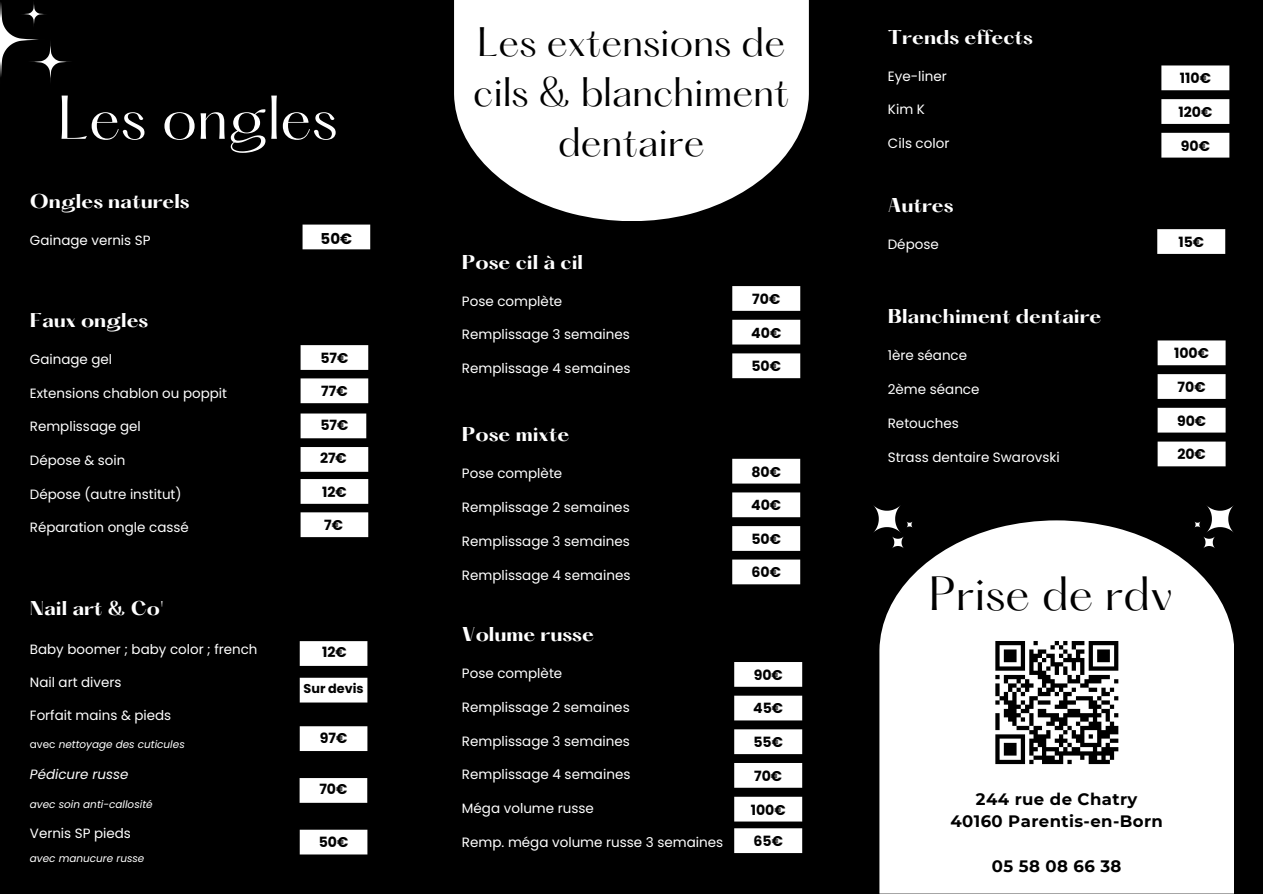
<style>
.page{position:relative;width:1263px;height:894px;background:#fff}
.page>*{position:absolute;margin:0;border:0;box-sizing:border-box;transform-origin:0 0}
.t1{font:54px "Hatton";color:#fff}
.t2{font:42px "Hatton";color:#000}
.t3{font:36px/49.5px "Hatton";color:#000;text-align:center}
.t4{font:700 17.55px "Hatton";color:#fff}
.t5{font:700 17.4px "Hatton";color:#fff}
.t6{font:700 16.5px/22.5px "Montserrat";letter-spacing:.025em;color:#000;text-align:center}
.t7{font:700 15px "Poppins";color:#000}
.t8{font:700 14.1px "Poppins";color:#000}
.t9{font:13.5px "Poppins";color:#fff}
.t10{font:italic 13.5px "Poppins";color:#fff}
.t11{font:700 12.75px "Poppins";color:#000}
.t12{font:italic 10.5px "Poppins";color:#fff}
.s1{font-style:normal}
</style>
<div class="page">
<div style="left:0;top:0;width:1263px;height:893px;background:#000"></div>
<svg style="left:454px;top:0;width:354px;height:221px;background:#dfdfdf"></svg>
<div style="left:303px;top:224px;width:67px;height:25px;background:#fff"></div>
<div style="left:300px;top:641px;width:67px;height:24px;background:#fff"></div>
<div style="left:300px;top:677px;width:67px;height:25px;background:#fff"></div>
<div style="left:300px;top:726px;width:67px;height:24px;background:#fff"></div>
<div style="left:300px;top:829px;width:67px;height:25px;background:#fff"></div>
<div style="left:301px;top:345px;width:67px;height:25px;background:#fff"></div>
<div style="left:301px;top:378px;width:67px;height:25px;background:#fff"></div>
<div style="left:301px;top:413px;width:65px;height:25px;background:#fff"></div>
<div style="left:301px;top:447px;width:67px;height:24px;background:#fff"></div>
<div style="left:301px;top:479px;width:67px;height:24px;background:#fff"></div>
<div style="left:301px;top:512px;width:67px;height:25px;background:#fff"></div>
<svg style="left:0;top:2px;width:71px;height:80px"></svg>
<div style="left:732px;top:286px;width:68px;height:25px;background:#fff"></div>
<div style="left:732px;top:319px;width:68px;height:25px;background:#fff"></div>
<div style="left:732px;top:353px;width:68px;height:25px;background:#fff"></div>
<div style="left:732px;top:458px;width:68px;height:25px;background:#fff"></div>
<div style="left:732px;top:492px;width:68px;height:25px;background:#fff"></div>
<div style="left:732px;top:526px;width:68px;height:24px;background:#fff"></div>
<div style="left:732px;top:559px;width:68px;height:25px;background:#fff"></div>
<div style="left:1157px;top:229px;width:68px;height:25px;background:#fff"></div>
<svg style="left:879px;top:520px;width:355px;height:373px;background:#ececec"></svg>
<svg style="left:873px;top:505px;width:40px;height:43px"></svg>
<div style="left:1158px;top:340px;width:67px;height:25px;background:#fff"></div>
<div style="left:1158px;top:374px;width:67px;height:25px;background:#fff"></div>
<div style="left:1158px;top:407px;width:67px;height:25px;background:#fff"></div>
<div style="left:1158px;top:441px;width:67px;height:25px;background:#fff"></div>
<svg style="left:1194px;top:505px;width:40px;height:43px"></svg>
<div style="left:1161px;top:65px;width:68px;height:25px;background:#fff"></div>
<div style="left:1161px;top:99px;width:68px;height:25px;background:#fff"></div>
<div style="left:1161px;top:133px;width:68px;height:24px;background:#fff"></div>
<div style="left:734px;top:661px;width:68px;height:25px;background:#fff"></div>
<div style="left:734px;top:695px;width:68px;height:25px;background:#fff"></div>
<div style="left:734px;top:729px;width:68px;height:24px;background:#fff"></div>
<div style="left:734px;top:762px;width:68px;height:25px;background:#fff"></div>
<div style="left:734px;top:796px;width:68px;height:25px;background:#fff"></div>
<div style="left:734px;top:828px;width:68px;height:24px;background:#fff"></div>
<div style="left:300px;top:777px;width:67px;height:25px;background:#fff"></div>
<div style="left:987px;top:632px;width:140px;height:140px;background:#fff"></div>
<svg style="left:995px;top:641px;width:124px;height:124px"></svg>
<h6 class="t1" style="left:58px;top:92px;width:281px">Les ongles</h6>
<h6 class="t5" style="left:30px;top:192px;width:161px">Ongles naturels</h6>
<h6 class="t9" style="left:30px;top:230px;width:122px">Gainage vernis SP</h6>
<h6 class="t7" style="left:321px;top:228px;width:33px">50€</h6>
<h6 class="t5" style="left:30px;top:312px;width:120px">Faux ongles</h6>
<h6 class="t9" style="left:30px;top:350px;width:84px">Gainage gel</h6>
<h6 class="t9" style="left:30px;top:383px;width:199px">Extensions chablon ou poppit</h6>
<p class="t9" style="left:30px;top:417px;width:112px">Remplissage gel</p>
<p class="t9" style="left:30px;top:450px;width:97px">Dépose &amp; soin</p>
<p class="t9" style="left:30px;top:484px;width:153px">Dépose (autre institut)</p>
<p class="t9" style="left:30px;top:518px;width:160px">Réparation ongle cassé</p>
<p class="t5" style="left:30px;top:600px;width:135px">Nail art &amp; Co'</p>
<h6 class="t9" style="left:30px;top:639px;width:229px">Baby boomer ; baby color ; french</h6>
<h6 class="t9" style="left:30px;top:672px;width:93px">Nail art divers</h6>
<h6 class="t9" style="left:30px;top:705px;width:143px">Forfait mains &amp; pieds</h6>
<p class="t12" style="left:30px;top:737px;width:156px"><span class="s1">avec</span> nettoyage des cuticules</p>
<p class="t10" style="left:30px;top:764px;width:100px">Pédicure russe</p>
<p class="t12" style="left:30px;top:796px;width:124px">avec soin anti-callosité</p>
<p class="t9" style="left:30px;top:823px;width:102px">Vernis SP pieds</p>
<p class="t12" style="left:30px;top:850px;width:116px">avec manucure russe</p>
<p class="t8" style="left:320px;top:348px;width:29px">57€</p>
<p class="t8" style="left:321px;top:381px;width:28px">77€</p>
<p class="t8" style="left:320px;top:415px;width:29px">57€</p>
<p class="t8" style="left:320px;top:448px;width:28px">27€</p>
<p class="t8" style="left:322px;top:481px;width:26px">12€</p>
<h6 class="t8" style="left:324px;top:514px;width:20px">7€</h6>
<p class="t8" style="left:322px;top:642px;width:26px">12€</p>
<p class="t11" style="left:304px;top:679px;width:62px">Sur devis</p>
<p class="t8" style="left:320px;top:727px;width:29px">97€</p>
<p class="t8" style="left:319px;top:779px;width:29px">70€</p>
<h6 class="t8" style="left:319px;top:832px;width:31px">50€</h6>
<h6 class="t3" style="left:473px;top:22px;width:318px">Les extensions de cils &amp; blanchiment dentaire</h6>
<p class="t4" style="left:462px;top:253px;width:123px">Pose cil à cil</p>
<p class="t9" style="left:462px;top:291px;width:102px">Pose complète</p>
<p class="t9" style="left:462px;top:325px;width:169px">Remplissage 3 semaines</p>
<p class="t9" style="left:462px;top:359px;width:170px">Remplissage 4 semaines</p>
<p class="t4" style="left:462px;top:426px;width:109px">Pose mixte</p>
<p class="t9" style="left:462px;top:464px;width:102px">Pose complète</p>
<p class="t9" style="left:462px;top:497px;width:169px">Remplissage 2 semaines</p>
<p class="t9" style="left:462px;top:531px;width:169px">Remplissage 3 semaines</p>
<p class="t9" style="left:462px;top:565px;width:170px">Remplissage 4 semaines</p>
<h6 class="t4" style="left:462px;top:625px;width:133px">Volume russe</h6>
<h5 class="t9" style="left:462px;top:663px;width:102px">Pose complète</h5>
<h6 class="t9" style="left:462px;top:697px;width:169px">Remplissage 2 semaines</h6>
<p class="t9" style="left:462px;top:731px;width:169px">Remplissage 3 semaines</p>
<p class="t9" style="left:462px;top:765px;width:170px">Remplissage 4 semaines</p>
<p class="t9" style="left:462px;top:798px;width:134px">Méga volume russe</p>
<p class="t9" style="left:462px;top:832px;width:263px">Remp. méga volume russe 3 semaines</p>
<h6 class="t8" style="left:752px;top:289px;width:29px">70€</h6>
<p class="t8" style="left:751px;top:322px;width:31px">40€</p>
<p class="t8" style="left:751px;top:356px;width:31px">50€</p>
<h6 class="t8" style="left:751px;top:461px;width:31px">80€</h6>
<h6 class="t8" style="left:751px;top:495px;width:31px">40€</h6>
<h6 class="t8" style="left:751px;top:529px;width:31px">50€</h6>
<h6 class="t8" style="left:751px;top:562px;width:31px">60€</h6>
<p class="t8" style="left:754px;top:664px;width:31px">90€</p>
<h6 class="t8" style="left:753px;top:698px;width:31px">45€</h6>
<h6 class="t8" style="left:753px;top:732px;width:31px">55€</h6>
<h6 class="t8" style="left:754px;top:765px;width:29px">70€</h6>
<h6 class="t8" style="left:751px;top:799px;width:36px">100€</h6>
<p class="t8" style="left:753px;top:831px;width:31px">65€</p>
<h6 class="t4" style="left:888px;top:28px;width:147px">Trends effects</h6>
<h6 class="t9" style="left:888px;top:66px;width:61px">Eye-liner</h6>
<h6 class="t9" style="left:888px;top:100px;width:39px">Kim K</h6>
<h6 class="t9" style="left:888px;top:134px;width:63px">Cils color</h6>
<h5 class="t8" style="left:1180px;top:68px;width:33px">110€</h5>
<h6 class="t8" style="left:1178px;top:102px;width:35px">120€</h6>
<h6 class="t8" style="left:1181px;top:136px;width:31px">90€</h6>
<h6 class="t4" style="left:888px;top:197px;width:67px">Autres</h6>
<h6 class="t9" style="left:888px;top:235px;width:53px">Dépose</h6>
<h6 class="t8" style="left:1178px;top:232px;width:27px">15€</h6>
<p class="t4" style="left:888px;top:308px;width:215px">Blanchiment dentaire</p>
<p class="t9" style="left:888px;top:346px;width:81px">1ère séance</p>
<p class="t9" style="left:888px;top:380px;width:93px">2ème séance</p>
<p class="t9" style="left:888px;top:413px;width:73px">Retouches</p>
<p class="t9" style="left:888px;top:447px;width:173px">Strass dentaire Swarovski</p>
<p class="t8" style="left:1174px;top:343px;width:36px">100€</p>
<p class="t8" style="left:1178px;top:377px;width:29px">70€</p>
<p class="t8" style="left:1177px;top:410px;width:31px">90€</p>
<p class="t8" style="left:1177px;top:444px;width:30px">20€</p>
<h6 class="t2" style="left:929px;top:574px;width:245px">Prise de rdv</h6>
<h6 class="t6" style="left:950px;top:787px;width:214px">244 rue de Chatry<br>40160 Parentis-en-Born</h6>
<h6 class="t6" style="left:992px;top:854px;width:131px">05 58 08 66 38</h6>
</div>
